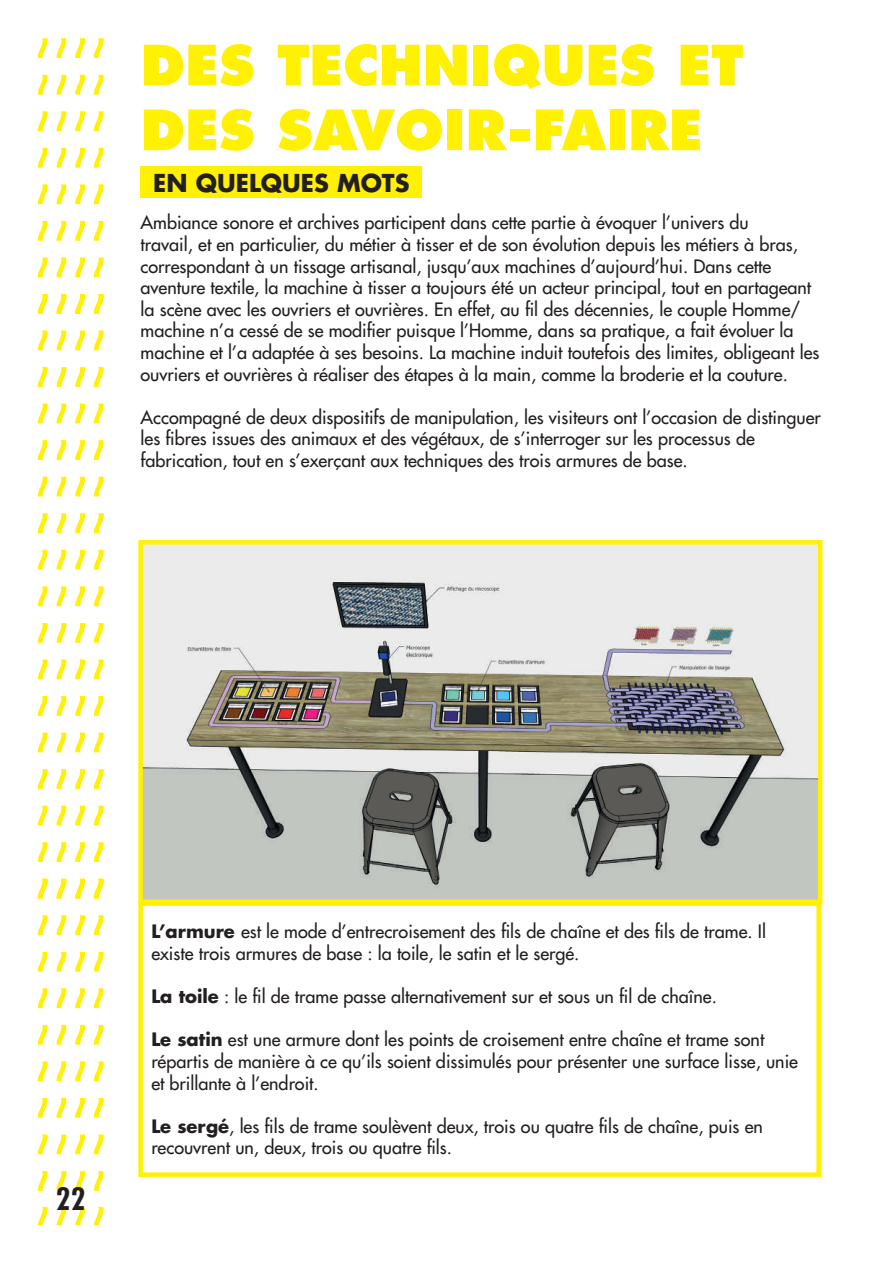
<style>
.page{position:relative;width:893px;height:1263px;background:#fff}
.page>*{position:absolute;margin:0;border:0;box-sizing:border-box;transform-origin:0 0}
.t1{font:800 54px/64.8px "Futura Std";color:#fff101}
.t2{font:700 condensed 30px "Futura Std";color:#231f20}
.t3{font:700 24px "Futura Std";color:#231f20}
.t4{font:500 18px/21.6px "Futura Std";color:#231f20}
.s1{font-weight:700}
</style>
<div class="page">
<svg style="left:38px;top:1098px;width:10px;height:20px"></svg>
<svg style="left:57px;top:1098px;width:9px;height:20px"></svg>
<svg style="left:75px;top:1098px;width:10px;height:20px"></svg>
<svg style="left:38px;top:1061px;width:10px;height:20px"></svg>
<svg style="left:57px;top:1061px;width:9px;height:20px"></svg>
<svg style="left:75px;top:1061px;width:10px;height:20px"></svg>
<svg style="left:38px;top:1025px;width:10px;height:20px"></svg>
<svg style="left:57px;top:1025px;width:9px;height:20px"></svg>
<svg style="left:75px;top:1025px;width:10px;height:20px"></svg>
<svg style="left:38px;top:988px;width:10px;height:20px"></svg>
<svg style="left:57px;top:988px;width:9px;height:20px"></svg>
<svg style="left:75px;top:988px;width:10px;height:20px"></svg>
<svg style="left:38px;top:952px;width:10px;height:19px"></svg>
<svg style="left:57px;top:952px;width:9px;height:19px"></svg>
<svg style="left:75px;top:952px;width:10px;height:19px"></svg>
<svg style="left:38px;top:915px;width:10px;height:20px"></svg>
<svg style="left:57px;top:915px;width:9px;height:20px"></svg>
<svg style="left:75px;top:915px;width:10px;height:20px"></svg>
<svg style="left:38px;top:879px;width:10px;height:19px"></svg>
<svg style="left:57px;top:879px;width:9px;height:19px"></svg>
<svg style="left:75px;top:879px;width:10px;height:19px"></svg>
<svg style="left:38px;top:842px;width:10px;height:20px"></svg>
<svg style="left:57px;top:842px;width:9px;height:20px"></svg>
<svg style="left:75px;top:842px;width:10px;height:20px"></svg>
<svg style="left:38px;top:806px;width:10px;height:19px"></svg>
<svg style="left:57px;top:806px;width:9px;height:19px"></svg>
<svg style="left:75px;top:806px;width:10px;height:19px"></svg>
<svg style="left:38px;top:769px;width:10px;height:20px"></svg>
<svg style="left:57px;top:769px;width:9px;height:20px"></svg>
<svg style="left:75px;top:769px;width:10px;height:20px"></svg>
<svg style="left:38px;top:733px;width:10px;height:19px"></svg>
<svg style="left:57px;top:733px;width:9px;height:19px"></svg>
<svg style="left:75px;top:733px;width:10px;height:19px"></svg>
<svg style="left:38px;top:696px;width:10px;height:20px"></svg>
<svg style="left:57px;top:696px;width:9px;height:20px"></svg>
<svg style="left:75px;top:696px;width:10px;height:20px"></svg>
<svg style="left:38px;top:659px;width:10px;height:20px"></svg>
<svg style="left:57px;top:659px;width:9px;height:20px"></svg>
<svg style="left:75px;top:659px;width:10px;height:20px"></svg>
<svg style="left:38px;top:623px;width:10px;height:20px"></svg>
<svg style="left:57px;top:623px;width:9px;height:20px"></svg>
<svg style="left:75px;top:623px;width:10px;height:20px"></svg>
<svg style="left:38px;top:586px;width:10px;height:20px"></svg>
<svg style="left:57px;top:586px;width:9px;height:20px"></svg>
<svg style="left:75px;top:586px;width:10px;height:20px"></svg>
<svg style="left:38px;top:550px;width:10px;height:19px"></svg>
<svg style="left:57px;top:550px;width:9px;height:19px"></svg>
<svg style="left:75px;top:550px;width:10px;height:19px"></svg>
<svg style="left:38px;top:513px;width:10px;height:20px"></svg>
<svg style="left:57px;top:513px;width:9px;height:20px"></svg>
<svg style="left:75px;top:513px;width:10px;height:20px"></svg>
<svg style="left:38px;top:477px;width:10px;height:19px"></svg>
<svg style="left:57px;top:477px;width:9px;height:19px"></svg>
<svg style="left:75px;top:477px;width:10px;height:19px"></svg>
<svg style="left:38px;top:440px;width:10px;height:20px"></svg>
<svg style="left:57px;top:440px;width:9px;height:20px"></svg>
<svg style="left:75px;top:440px;width:10px;height:20px"></svg>
<svg style="left:38px;top:404px;width:10px;height:19px"></svg>
<svg style="left:57px;top:404px;width:9px;height:19px"></svg>
<svg style="left:75px;top:404px;width:10px;height:19px"></svg>
<svg style="left:38px;top:367px;width:10px;height:20px"></svg>
<svg style="left:57px;top:367px;width:9px;height:20px"></svg>
<svg style="left:75px;top:367px;width:10px;height:20px"></svg>
<svg style="left:38px;top:331px;width:10px;height:19px"></svg>
<svg style="left:57px;top:331px;width:9px;height:19px"></svg>
<svg style="left:75px;top:331px;width:10px;height:19px"></svg>
<svg style="left:38px;top:294px;width:10px;height:20px"></svg>
<svg style="left:57px;top:294px;width:9px;height:20px"></svg>
<svg style="left:75px;top:294px;width:10px;height:20px"></svg>
<svg style="left:38px;top:257px;width:10px;height:20px"></svg>
<svg style="left:57px;top:257px;width:9px;height:20px"></svg>
<svg style="left:75px;top:257px;width:10px;height:20px"></svg>
<svg style="left:38px;top:221px;width:10px;height:20px"></svg>
<svg style="left:57px;top:221px;width:9px;height:20px"></svg>
<svg style="left:75px;top:221px;width:10px;height:20px"></svg>
<svg style="left:38px;top:184px;width:10px;height:20px"></svg>
<svg style="left:57px;top:184px;width:9px;height:20px"></svg>
<svg style="left:75px;top:184px;width:10px;height:20px"></svg>
<svg style="left:38px;top:148px;width:10px;height:20px"></svg>
<svg style="left:57px;top:148px;width:9px;height:20px"></svg>
<svg style="left:75px;top:148px;width:10px;height:20px"></svg>
<svg style="left:38px;top:111px;width:10px;height:20px"></svg>
<svg style="left:57px;top:111px;width:9px;height:20px"></svg>
<svg style="left:75px;top:111px;width:10px;height:20px"></svg>
<svg style="left:38px;top:75px;width:10px;height:20px"></svg>
<svg style="left:57px;top:75px;width:9px;height:20px"></svg>
<svg style="left:75px;top:75px;width:10px;height:20px"></svg>
<svg style="left:38px;top:38px;width:10px;height:20px"></svg>
<svg style="left:57px;top:38px;width:9px;height:20px"></svg>
<svg style="left:75px;top:38px;width:10px;height:20px"></svg>
<svg style="left:38px;top:1171px;width:10px;height:20px"></svg>
<svg style="left:57px;top:1171px;width:9px;height:20px"></svg>
<svg style="left:75px;top:1171px;width:10px;height:20px"></svg>
<svg style="left:38px;top:1134px;width:10px;height:20px"></svg>
<svg style="left:57px;top:1134px;width:9px;height:20px"></svg>
<svg style="left:75px;top:1134px;width:10px;height:20px"></svg>
<svg style="left:38px;top:1207px;width:10px;height:18px"></svg>
<svg style="left:57px;top:1207px;width:9px;height:18px"></svg>
<svg style="left:75px;top:1207px;width:10px;height:18px"></svg>
<svg style="left:94px;top:1098px;width:10px;height:20px"></svg>
<svg style="left:94px;top:1061px;width:10px;height:20px"></svg>
<svg style="left:94px;top:1025px;width:10px;height:20px"></svg>
<svg style="left:94px;top:988px;width:10px;height:20px"></svg>
<svg style="left:94px;top:952px;width:10px;height:19px"></svg>
<svg style="left:94px;top:915px;width:10px;height:20px"></svg>
<svg style="left:94px;top:879px;width:10px;height:19px"></svg>
<svg style="left:94px;top:842px;width:10px;height:20px"></svg>
<svg style="left:94px;top:806px;width:10px;height:19px"></svg>
<svg style="left:94px;top:769px;width:10px;height:20px"></svg>
<svg style="left:94px;top:733px;width:10px;height:19px"></svg>
<svg style="left:94px;top:696px;width:10px;height:20px"></svg>
<svg style="left:94px;top:659px;width:10px;height:20px"></svg>
<svg style="left:94px;top:623px;width:10px;height:20px"></svg>
<svg style="left:94px;top:586px;width:10px;height:20px"></svg>
<svg style="left:94px;top:550px;width:10px;height:19px"></svg>
<svg style="left:94px;top:513px;width:10px;height:20px"></svg>
<svg style="left:94px;top:477px;width:10px;height:19px"></svg>
<svg style="left:94px;top:440px;width:10px;height:20px"></svg>
<svg style="left:94px;top:404px;width:10px;height:19px"></svg>
<svg style="left:94px;top:367px;width:10px;height:20px"></svg>
<svg style="left:94px;top:331px;width:10px;height:19px"></svg>
<svg style="left:94px;top:294px;width:10px;height:20px"></svg>
<svg style="left:94px;top:257px;width:10px;height:20px"></svg>
<svg style="left:94px;top:221px;width:10px;height:20px"></svg>
<svg style="left:94px;top:184px;width:10px;height:20px"></svg>
<svg style="left:94px;top:148px;width:10px;height:20px"></svg>
<svg style="left:94px;top:111px;width:10px;height:20px"></svg>
<svg style="left:94px;top:75px;width:10px;height:20px"></svg>
<svg style="left:94px;top:38px;width:10px;height:20px"></svg>
<svg style="left:94px;top:1171px;width:10px;height:20px"></svg>
<svg style="left:94px;top:1134px;width:10px;height:20px"></svg>
<svg style="left:94px;top:1207px;width:10px;height:18px"></svg>
<div style="left:141px;top:166px;width:281px;height:32px;background:#fff101"></div>
<img style="left:143px;top:545px;width:674px;height:354px">
<div style="left:138px;top:540px;width:684px;height:364px;border:4px solid #fff101"></div>
<div style="left:138px;top:901px;width:683px;height:276px;border:4px solid #fff101"></div>
<h1 class="t1" style="left:141px;top:33px;width:604px">DES TECHNIQUES ET<br>DES SAVOIR-FAIRE</h1>
<h3 class="t3" style="left:153px;top:167px;width:258px">EN QUELQUES MOTS</h3>
<p class="t4" style="left:141px;top:212px;width:680px">Ambiance sonore et archives participent dans cette partie à évoquer l’univers du<br>travail, et en particulier, du métier à tisser et de son évolution depuis les métiers à bras, correspondant à un tissage artisanal, jusqu’aux machines d’aujourd’hui. Dans cette aventure textile, la machine à tisser a toujours été un acteur principal, tout en partageant la scène avec les ouvriers et ouvrières. En effet, au fil des décennies, le couple Homme/ machine n’a cessé de se modifier puisque l’Homme, dans sa pratique, a fait évoluer la machine et l’a adaptée à ses besoins. La machine induit toutefois des limites, obligeant les ouvriers et ouvrières à réaliser des étapes à la main, comme la broderie et la couture.</p>
<p class="t4" style="left:141px;top:406px;width:682px">Accompagné de deux dispositifs de manipulation, les visiteurs ont l’occasion de distinguer les fibres issues des animaux et des végétaux, de s’interroger sur les processus de fabrication, tout en s’exerçant aux techniques des trois armures de base.</p>
<h2 class="t2" style="left:56px;top:1180px;width:31px">22</h2>
<p class="t4" style="left:151px;top:921px;width:616px"><span class="s1">L’armure</span> est le mode d’entrecroisement des fils de chaîne et des fils de trame. Il existe trois armures de base : la toile, le satin et le sergé.</p>
<p class="t4" style="left:151px;top:986px;width:567px"><span class="s1">La toile</span> : le fil de trame passe alternativement sur et sous un fil de chaîne.</p>
<p class="t4" style="left:151px;top:1029px;width:648px"><span class="s1">Le satin</span> est une armure dont les points de croisement entre chaîne et trame sont répartis de manière à ce qu’ils soient dissimulés pour présenter une surface lisse, unie et brillante à l’endroit.</p>
<p class="t4" style="left:151px;top:1115px;width:613px"><span class="s1">Le sergé</span>, les fils de trame soulèvent deux, trois ou quatre fils de chaîne, puis en recouvrent un, deux, trois ou quatre fils.</p>
</div>
